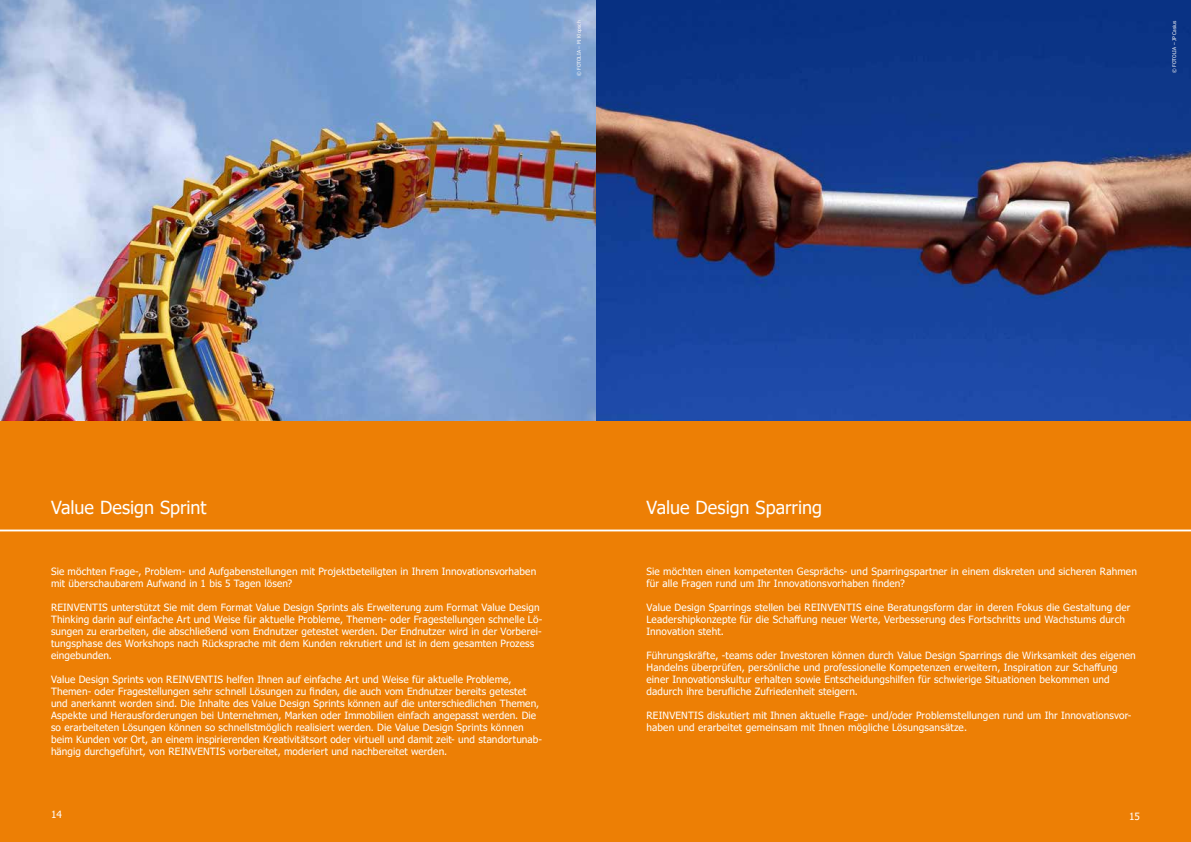
<style>
.page{position:relative;width:1191px;height:842px;background:#fff}
.page>*{position:absolute;margin:0;border:0;box-sizing:border-box;transform-origin:0 0}
.t1{font:18px "Tahoma";color:#fff}
.t2{font:10px/12px "Tahoma";letter-spacing:.01em;color:#fff}
.t3{font:5px "Tahoma";color:#f8f8f8}
</style>
<div class="page">
<div style="left:0;top:421px;width:1191px;height:421px;background:#ed7f05"></div>
<img style="left:0;top:0;width:1191px;height:421px">
<hr style="left:0;top:530px;width:1191px;height:1px;background:#fff">
<p class="t3" style="left:575px;top:76px;width:57px;rotate:-90deg">© FOTOLIA – M. Klopsch</p>
<p class="t3" style="left:1171px;top:73px;width:54px;rotate:-90deg">© FOTOLIA – JP Casius</p>
<h1 class="t1" style="left:51px;top:496px;width:157px">Value Design Sprint</h1>
<p class="t2" style="left:51px;top:566px;width:487px">Sie möchten Frage-, Problem- und Aufgabenstellungen mit Projektbeteiligten in Ihrem Innovationsvorhaben mit überschaubarem Aufwand in 1 bis 5 Tagen lösen?</p>
<p class="t2" style="left:51px;top:602px;width:493px">REINVENTIS unterstützt Sie mit dem Format Value Design Sprints als Erweiterung zum Format Value Design Thinking darin auf einfache Art und Weise für aktuelle Probleme, Themen- oder Fragestellungen schnelle Lö&shy;sungen zu erarbeiten, die abschließend vom Endnutzer getestet werden. Der Endnutzer wird in der Vorberei&shy;tungsphase des Workshops nach Rücksprache mit dem Kunden rekrutiert und ist in dem gesamten Prozess eingebunden.</p>
<p class="t2" style="left:51px;top:674px;width:493px">Value Design Sprints von REINVENTIS helfen Ihnen auf einfache Art und Weise für aktuelle Probleme, Themen- oder Fragestellungen sehr schnell Lösungen zu finden, die auch vom Endnutzer bereits getestet und anerkannt worden sind. Die Inhalte des Value Design Sprints können auf die unterschiedlichen Themen, Aspekte und Herausforderungen bei Unternehmen, Marken oder Immobilien einfach angepasst werden. Die so erarbeiteten Lösungen können so schnellstmöglich realisiert werden. Die Value Design Sprints können beim Kunden vor Ort, an einem inspirierenden Kreativitätsort oder virtuell und damit zeit- und standortunab&shy;hängig durchgeführt, von REINVENTIS vorbereitet, moderiert und nachbereitet werden.</p>
<h1 class="t1" style="left:646px;top:496px;width:177px">Value Design Sparring</h1>
<p class="t2" style="left:646px;top:566px;width:492px">Sie möchten einen kompetenten Gesprächs- und Sparringspartner in einem diskreten und sicheren Rahmen für alle Fragen rund um Ihr Innovationsvorhaben finden?</p>
<p class="t2" style="left:646px;top:602px;width:485px">Value Design Sparrings stellen bei REINVENTIS eine Beratungsform dar in deren Fokus die Gestaltung der<br>Leadershipkonzepte für die Schaffung neuer Werte, Verbesserung des Fortschritts und Wachstums durch<br>Innovation steht.</p>
<p class="t2" style="left:646px;top:650px;width:491px">Führungskräfte, -teams oder Investoren können durch Value Design Sparrings die Wirksamkeit des eigenen Handelns überprüfen, persönliche und professionelle Kompetenzen erweitern, Inspiration zur Schaffung einer Innovationskultur erhalten sowie Entscheidungshilfen für schwierige Situationen bekommen und dadurch ihre berufliche Zufriedenheit steigern.</p>
<p class="t2" style="left:646px;top:710px;width:486px">REINVENTIS diskutiert mit Ihnen aktuelle Frage- und/oder Problemstellungen rund um Ihr Innovationsvor&shy;haben und erarbeitet gemeinsam mit Ihnen mögliche Lösungsansätze.</p>
<p class="t2" style="left:51px;top:809px;width:12px">14</p>
<p class="t2" style="left:1129px;top:811px;width:12px">15</p>
</div>
